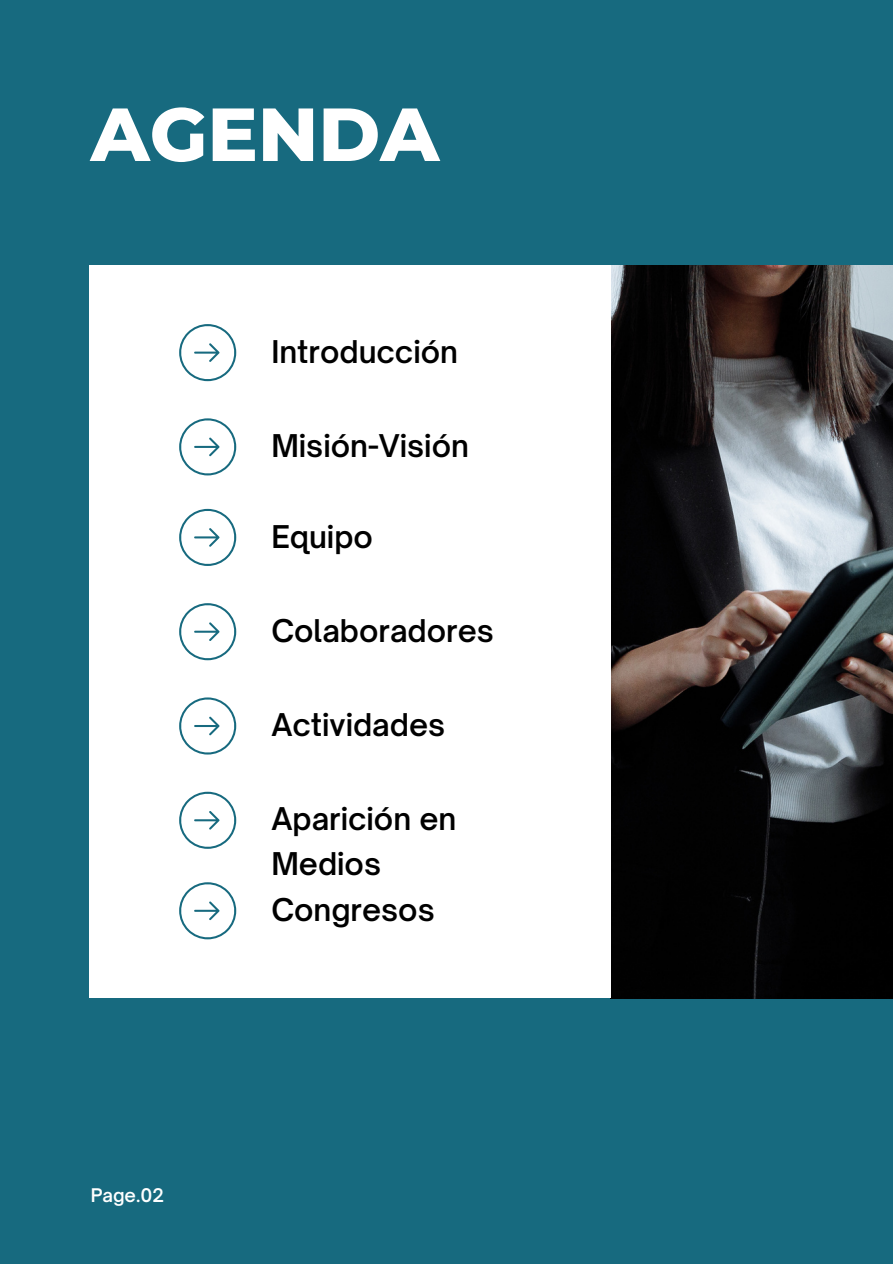
<style>
.page{position:relative;width:893px;height:1264px;background:#fff}
.page>*{position:absolute;margin:0;border:0;box-sizing:border-box;transform-origin:0 0}
.t1{font:800 75px "Montserrat";color:#fff}
.t2{font:600 30px/45px "Open Sauce One";color:#000}
.t3{font:600 18px "Open Sauce One";color:#fff}
</style>
<div class="page">
<div style="left:0;top:0;width:892px;height:1263px;background:#176a7f"></div>
<img style="left:610px;top:265px;width:282px;height:733px">
<div style="left:89px;top:265px;width:521px;height:732px;background:#fff"></div>
<svg style="left:179px;top:324px;width:58px;height:58px"></svg>
<svg style="left:179px;top:508px;width:58px;height:58px"></svg>
<svg style="left:179px;top:697px;width:58px;height:58px"></svg>
<svg style="left:179px;top:418px;width:58px;height:58px"></svg>
<svg style="left:179px;top:603px;width:58px;height:57px"></svg>
<svg style="left:179px;top:791px;width:58px;height:58px"></svg>
<svg style="left:179px;top:882px;width:58px;height:57px"></svg>
<h1 class="t1" style="left:91px;top:88px;width:350px">AGENDA</h1>
<p class="t2" style="left:271px;top:329px;width:188px">Introducción</p>
<h2 class="t2" style="left:271px;top:423px;width:199px">Misión-Visión</h2>
<h2 class="t2" style="left:271px;top:513px;width:103px">Equipo</h2>
<p class="t2" style="left:271px;top:608px;width:224px">Colaboradores</p>
<p class="t2" style="left:271px;top:702px;width:175px">Actividades</p>
<h2 class="t3" style="left:91px;top:1183px;width:75px">Page.02</h2>
<h2 class="t2" style="left:271px;top:796px;width:186px">Aparición en<br>Medios</h2>
<p class="t2" style="left:271px;top:887px;width:165px">Congresos</p>
</div>
